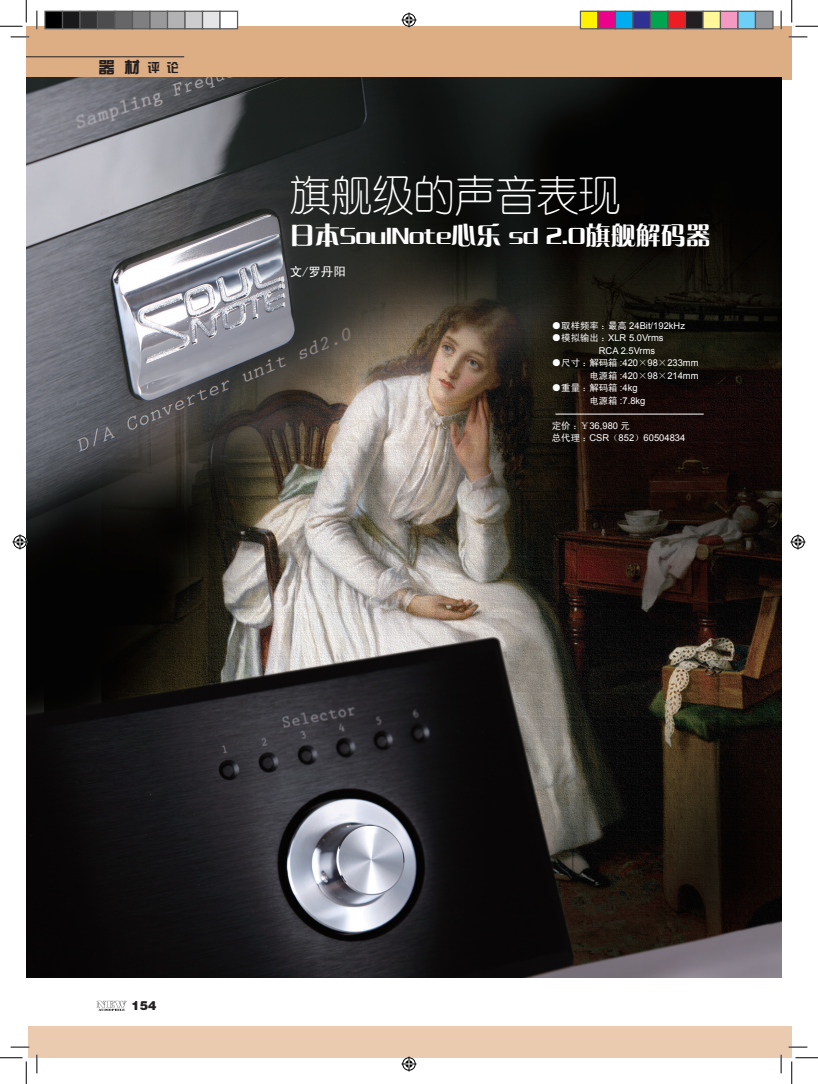
<style>
.page{position:relative;width:818px;height:1084px;background:#fff}
.page>*{position:absolute;margin:0;border:0;box-sizing:border-box;transform-origin:0 0}
.t1{font:41.25px "FZY1 JW GB1 0";color:#fff}
.t2{font:25px "FZCQJW GB1 0";color:#fff}
.t3{font:16.25px "FZZYJW GB1 0";color:#231f20}
.t4{font:12.5px "Sim Hei";color:#fff}
.t5{font:12.5px "FZCCHJW GB1 0";color:#231f20}
.t6{font:9.38px/12.5px "Arial";color:#fff}
.t7{font:9.38px "Sim Hei";color:#fff}
.s1{font-size:12.5px}
.s2{font-family:"Sim Hei"}
.s3{font-family:"Arial"}
</style>
<div class="page">
<div style="left:26px;top:26px;width:755px;height:53px;background:#ddae84"></div>
<svg style="left:97px;top:1001px;width:30px;height:10px"></svg>
<hr style="left:26px;top:57px;width:158px;height:1px;background:#231f20">
<div style="left:28px;top:1025px;width:753px;height:32px;background:#eacbaf"></div>
<div style="left:781px;top:26px;width:11px;height:53px;background:#ddae84"></div>
<div style="left:781px;top:1025px;width:11px;height:32px;background:#eacbaf"></div>
<img style="left:26px;top:78px;width:755px;height:900px">
<hr style="left:555px;top:414px;width:149px;height:1px;background:#fff">
<svg style="left:11px;top:36px;width:18px;height:2px"></svg>
<svg style="left:788px;top:36px;width:19px;height:2px"></svg>
<svg style="left:11px;top:1046px;width:18px;height:2px"></svg>
<svg style="left:788px;top:1046px;width:19px;height:2px"></svg>
<svg style="left:36px;top:11px;width:2px;height:18px"></svg>
<svg style="left:36px;top:1054px;width:2px;height:19px"></svg>
<svg style="left:780px;top:11px;width:2px;height:18px"></svg>
<svg style="left:780px;top:1054px;width:2px;height:19px"></svg>
<svg style="left:0;top:0;width:27px;height:27px"></svg>
<svg style="left:0;top:1057px;width:27px;height:27px"></svg>
<svg style="left:791px;top:0;width:27px;height:27px"></svg>
<svg style="left:791px;top:1057px;width:27px;height:27px"></svg>
<svg style="left:401px;top:13px;width:15px;height:15px"></svg>
<svg style="left:401px;top:1056px;width:15px;height:15px"></svg>
<svg style="left:13px;top:534px;width:15px;height:15px"></svg>
<svg style="left:790px;top:534px;width:15px;height:15px"></svg>
<div style="left:45px;top:11px;width:18px;height:18px;background:#000"></div>
<div style="left:44px;top:11px;width:19px;height:18px;border:1px solid #595959"></div>
<div style="left:63px;top:11px;width:17px;height:18px;background:#191919"></div>
<div style="left:62px;top:11px;width:19px;height:18px;border:1px solid #595959"></div>
<div style="left:80px;top:11px;width:18px;height:18px;background:#333"></div>
<div style="left:79px;top:11px;width:19px;height:18px;border:1px solid #595959"></div>
<div style="left:98px;top:11px;width:17px;height:18px;background:#4c4c4c"></div>
<div style="left:97px;top:11px;width:19px;height:18px;border:1px solid #595959"></div>
<div style="left:115px;top:11px;width:18px;height:18px;background:#666"></div>
<div style="left:114px;top:11px;width:19px;height:18px;border:1px solid #595959"></div>
<div style="left:133px;top:11px;width:17px;height:18px;background:#7f7f7f"></div>
<div style="left:132px;top:11px;width:19px;height:18px;border:1px solid #595959"></div>
<div style="left:150px;top:11px;width:18px;height:18px;background:#999"></div>
<div style="left:149px;top:11px;width:19px;height:18px;border:1px solid #595959"></div>
<div style="left:168px;top:11px;width:17px;height:18px;background:#b2b2b2"></div>
<div style="left:167px;top:11px;width:19px;height:18px;border:1px solid #595959"></div>
<div style="left:185px;top:11px;width:18px;height:18px;background:#ccc"></div>
<div style="left:184px;top:11px;width:19px;height:18px;border:1px solid #595959"></div>
<div style="left:203px;top:11px;width:17px;height:18px;background:#e5e5e5"></div>
<div style="left:202px;top:11px;width:19px;height:18px;border:1px solid #595959"></div>
<div style="left:220px;top:11px;width:18px;height:18px;background:#fff"></div>
<div style="left:219px;top:11px;width:19px;height:18px;border:1px solid #595959"></div>
<div style="left:580px;top:11px;width:18px;height:18px;background:#fff101"></div>
<div style="left:580px;top:11px;width:18px;height:18px;border:1px solid #595959"></div>
<div style="left:598px;top:11px;width:17px;height:18px;background:#ed028c"></div>
<div style="left:597px;top:11px;width:19px;height:18px;border:1px solid #595959"></div>
<div style="left:615px;top:11px;width:18px;height:18px;background:#00aeef"></div>
<div style="left:615px;top:11px;width:18px;height:18px;border:1px solid #595959"></div>
<div style="left:633px;top:11px;width:17px;height:18px;background:#2e3092"></div>
<div style="left:632px;top:11px;width:19px;height:18px;border:1px solid #595959"></div>
<div style="left:650px;top:11px;width:18px;height:18px;background:#00a54f"></div>
<div style="left:650px;top:11px;width:18px;height:18px;border:1px solid #595959"></div>
<div style="left:668px;top:11px;width:17px;height:18px;background:#ee1d23"></div>
<div style="left:667px;top:11px;width:19px;height:18px;border:1px solid #595959"></div>
<div style="left:685px;top:11px;width:18px;height:18px;background:#231f20"></div>
<div style="left:685px;top:11px;width:18px;height:18px;border:1px solid #595959"></div>
<div style="left:703px;top:11px;width:17px;height:18px;background:#fff79a"></div>
<div style="left:702px;top:11px;width:19px;height:18px;border:1px solid #595959"></div>
<div style="left:720px;top:11px;width:18px;height:18px;background:#f499c2"></div>
<div style="left:720px;top:11px;width:18px;height:18px;border:1px solid #595959"></div>
<div style="left:738px;top:11px;width:17px;height:18px;background:#6bcff6"></div>
<div style="left:737px;top:11px;width:19px;height:18px;border:1px solid #595959"></div>
<div style="left:755px;top:11px;width:18px;height:18px;background:#939598"></div>
<div style="left:755px;top:11px;width:18px;height:18px;border:1px solid #595959"></div>
<h3 class="t3" style="left:99px;top:58px;width:82px">器 材 <span class="s1">评 论</span></h3>
<h1 class="t1" style="left:290px;top:173px;width:331px">旗舰级的声音表现</h1>
<h2 class="t2" style="left:290px;top:221px;width:422px">日本SoulNote心乐 sd 2.0旗舰解码器</h2>
<h3 class="t4" style="left:290px;top:265px;width:58px">文/罗丹阳</h3>
<p class="t6" style="left:552px;top:319px;width:135px"><span class="s2">●取样频率：最高</span> 24Bit/192kHz</p>
<p class="t6" style="left:599px;top:331px;width:66px;text-indent:-47px"><span class="s2">●模拟输出：</span>XLR 5.0Vrms<br>RCA 2.5Vrms</p>
<p class="t6" style="left:552px;top:356px;width:148px;text-align:right"><span class="s2">●尺寸：解码箱</span> :420<span class="s2">×</span>98<span class="s2">×</span>233mm<span class="s2">电源箱</span> :420<span class="s2">×</span>98<span class="s2">×</span>214mm</p>
<p class="t7" style="left:552px;top:383px;width:87px">●重量：解码箱 <span class="s3">:4kg</span></p>
<p class="t6" style="left:589px;top:394px;width:58px"><span class="s2">电源箱</span> :7.8kg</p>
<p class="t6" style="left:552px;top:419px;width:135px"><span class="s2">定价：￥</span>36,980 <span class="s2">元<br>总代理：</span>CSR<span class="s2">（</span>852<span class="s2">）</span>60504834</p>
<h3 class="t5" style="left:131px;top:999px;width:26px">154</h3>
</div>
